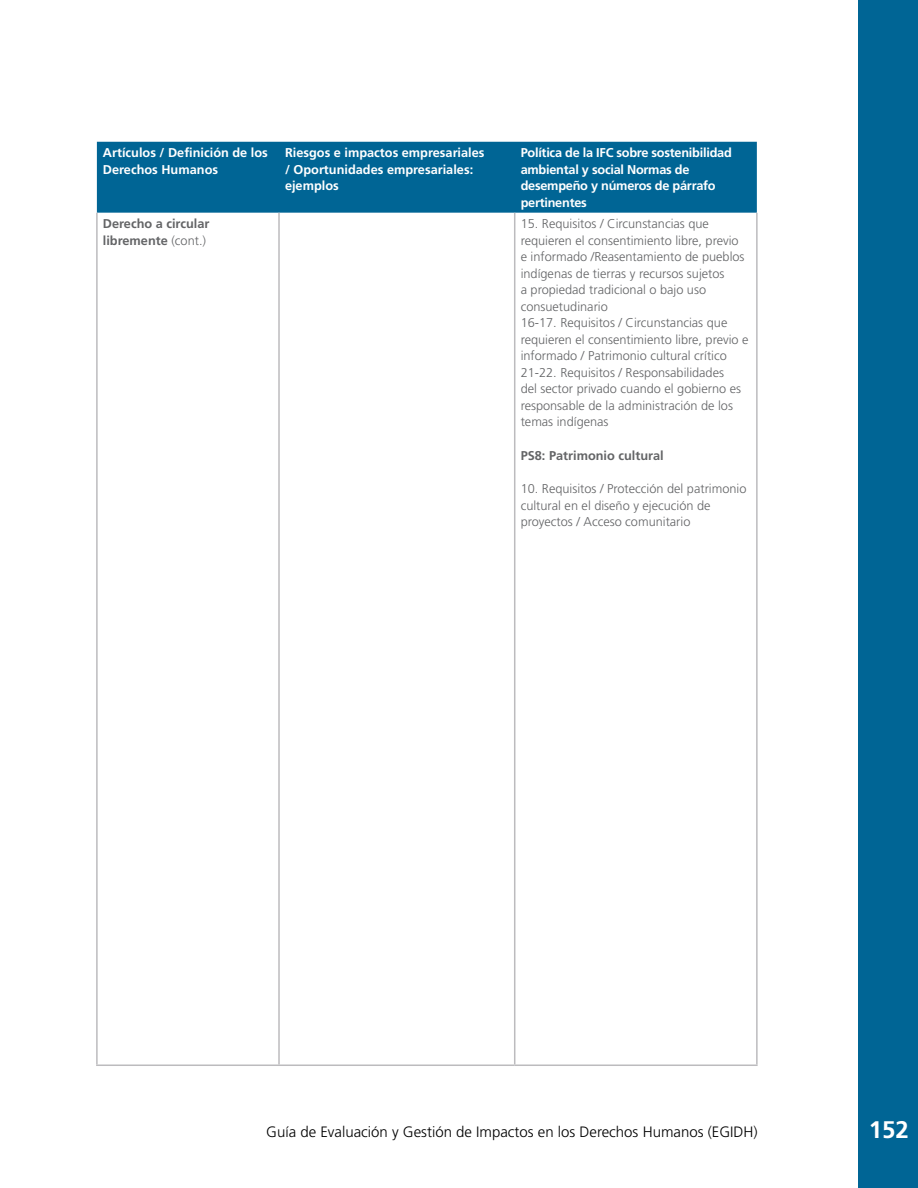
<style>
.page{position:relative;width:918px;height:1188px;background:#fff}
.page>*{position:absolute;margin:0;border:0;box-sizing:border-box;transform-origin:0 0}
.t1{font:700 24px "Frutiger LT Std";color:#fff}
.t2{font:300 15px "Frutiger LT Std";color:#000}
.t3{font:300 12.75px/16.5px "Frutiger LT Std";color:#636466}
.t4{font:700 12.75px/16.5px "Frutiger LT Std";color:#fff}
.t5{font:700 12.75px/16.5px "Frutiger LT Std";letter-spacing:-.02em;color:#fff}
.t6{font:700 12.75px/16.5px "Frutiger LT Std";color:#636466}
.s1{font-weight:300}
</style>
<div class="page">
<div style="left:858px;top:0;width:60px;height:1188px;background:#006595"></div>
<div style="left:97px;top:142px;width:660px;height:71px;background:#006595"></div>
<hr style="left:96px;top:213px;width:2px;height:852px;background:#bcbbbe">
<hr style="left:96px;top:1065px;width:183px;height:1px;background:#bcbbbe">
<hr style="left:279px;top:1065px;width:236px;height:1px;background:#bcbbbe">
<hr style="left:515px;top:1065px;width:243px;height:1px;background:#bcbbbe">
<hr style="left:514px;top:213px;width:1px;height:852px;background:#bcbbbe">
<hr style="left:278px;top:213px;width:2px;height:852px;background:#bcbbbe">
<hr style="left:756px;top:213px;width:2px;height:852px;background:#bcbbbe">
<p class="t4" style="left:103px;top:145px;width:167px">Artículos / Definición de los<br>Derechos Humanos</p>
<p class="t4" style="left:285px;top:145px;width:201px">Riesgos e impactos empresariales / Oportunidades empresariales: ejemplos</p>
<p class="t5" style="left:521px;top:145px;width:213px">Política de la IFC sobre sostenibilidad ambiental y social Normas de desempeño y números de párrafo pertinentes</p>
<p class="t6" style="left:103px;top:216px;width:108px">Derecho a circular libremente <span class="s1">(cont.)</span></p>
<p class="t3" style="left:521px;top:216px;width:229px">15. Requisitos / Circunstancias que requieren el consentimiento libre, previo<br>e informado /Reasentamiento de pueblos indígenas de tierras y recursos sujetos<br>a propiedad tradicional o bajo uso consuetudinario<br>16-17. Requisitos / Circunstancias que requieren el consentimiento libre, previo e informado / Patrimonio cultural crítico 21-22. Requisitos / Responsabilidades<br>del sector privado cuando el gobierno es responsable de la administración de los temas indígenas</p>
<p class="t6" style="left:521px;top:447px;width:145px">PS8: Patrimonio cultural</p>
<p class="t3" style="left:521px;top:481px;width:227px">10. Requisitos / Protección del patrimonio cultural en el diseño y ejecución de proyectos / Acceso comunitario</p>
<p class="t2" style="left:266px;top:1124px;width:493px">Guía de Evaluación y Gestión de Impactos en los Derechos Humanos (EGIDH)</p>
<h1 class="t1" style="left:869px;top:1116px;width:42px">152</h1>
</div>
